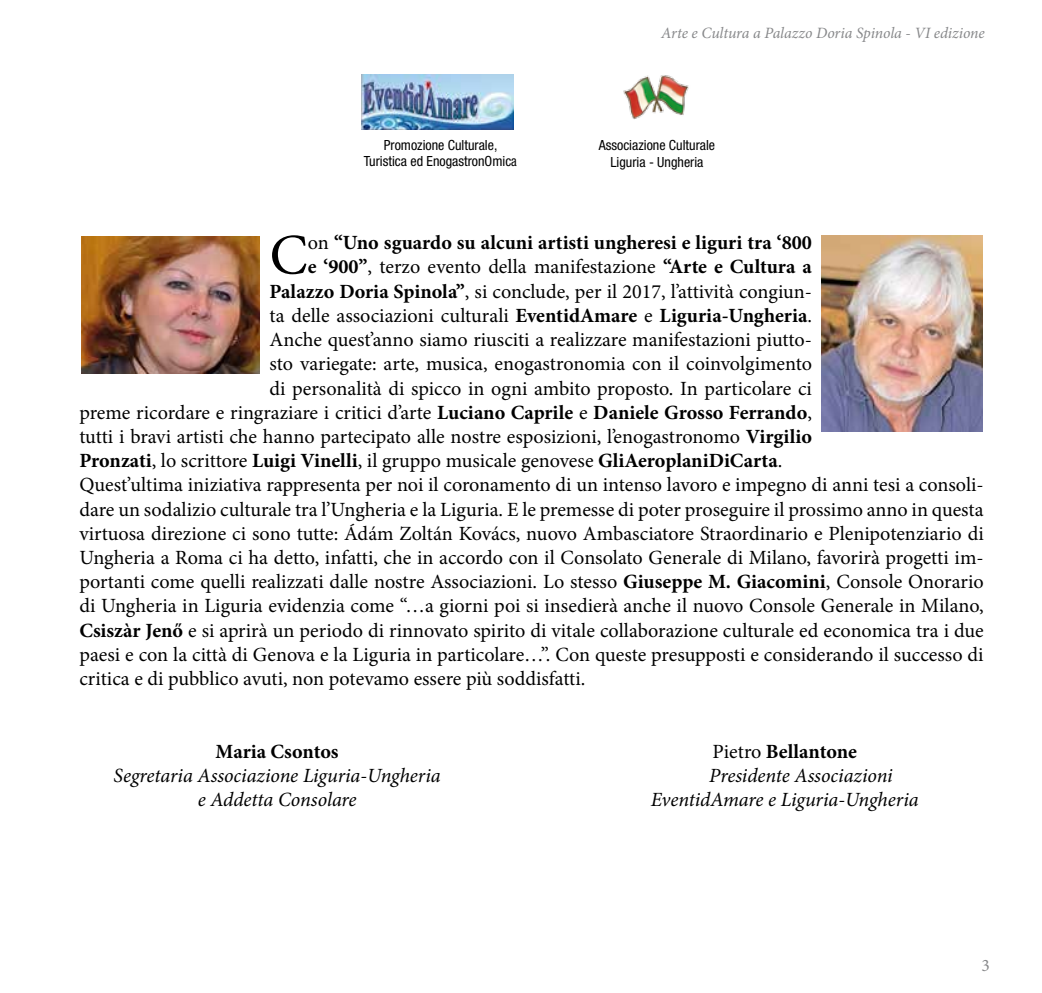
<style>
.page{position:relative;width:1042px;height:993px;background:#fff}
.page>*{position:absolute;margin:0;border:0;box-sizing:border-box;transform-origin:0 0}
.t1{font:57.4px "Minion Pro";color:#000}
.t2{font:20.12px "Minion Pro";color:#000}
.t3{font:700 20.12px "Minion Pro";color:#000}
.t4{font:italic 20.12px "Minion Pro";letter-spacing:-.005em;color:#000}
.t5{font:17.5px "Minion Pro";color:#87888a}
.t6{font:italic 15.75px "Minion Pro";letter-spacing:-.005em;color:#87888a}
.t7{font:condensed 14px/16.8px "Helvetica Neue LT Std";color:#000;text-align:center}
.s1{font-weight:400}
.s2{font-weight:700}
</style>
<div class="page">
<img style="left:361px;top:74px;width:153px;height:55px">
<img style="left:822px;top:236px;width:160px;height:195px">
<img style="left:623px;top:75px;width:66px;height:44px">
<img style="left:81px;top:236px;width:179px;height:137px">
<p class="t6" style="left:661px;top:22px;width:325px">Arte e Cultura a Palazzo Doria Spinola - VI edizione</p>
<p class="t7" style="left:364px;top:136px;width:155px">Promozione Culturale,<br>Turistica ed EnogastronOmica</p>
<p class="t7" style="left:599px;top:137px;width:118px">Associazione Culturale<br>Liguria - Ungheria</p>
<h1 class="t1" style="left:269px;top:216px;width:40px">C</h1>
<p class="t3" style="left:308px;top:228px;width:506px"><span class="s1">on</span> “Uno sguardo su alcuni artisti ungheresi e liguri tra ‘800</p>
<p class="t2" style="left:308px;top:253px;width:506px"><span class="s2">e ‘900”</span>, terzo evento della manifestazione <span class="s2">“Arte e Cultura a</span></p>
<p class="t2" style="left:269px;top:278px;width:544px"><span class="s2">Palazzo Doria Spinola”</span>, si conclude, per il 2017, l’attività congiun-</p>
<p class="t2" style="left:269px;top:302px;width:544px">ta delle associazioni culturali <span class="s2">EventidAmare</span> e <span class="s2">Liguria-Ungheria</span>.</p>
<p class="t2" style="left:269px;top:326px;width:544px">Anche quest’anno siamo riusciti a realizzare manifestazioni piutto-</p>
<p class="t2" style="left:269px;top:350px;width:544px">sto variegate: arte, musica, enogastronomia con il coinvolgimento</p>
<p class="t2" style="left:269px;top:374px;width:544px">di personalità di spicco in ogni ambito proposto. In particolare ci</p>
<p class="t2" style="left:79px;top:398px;width:734px">preme ricordare e ringraziare i critici d’arte <span class="s2">Luciano Caprile</span> e <span class="s2">Daniele Grosso Ferrando</span>,</p>
<p class="t2" style="left:79px;top:423px;width:734px">tutti i bravi artisti che hanno partecipato alle nostre esposizioni, l’enogastronomo <span class="s2">Virgilio</span></p>
<p class="t3" style="left:79px;top:446px;width:704px">Pronzati<span class="s1">, lo scrittore</span> Luigi Vinelli<span class="s1">, il gruppo musicale genovese</span> GliAeroplaniDiCarta<span class="s1">.</span></p>
<p class="t2" style="left:79px;top:471px;width:906px">Quest’ultima iniziativa rappresenta per noi il coronamento di un intenso lavoro e impegno di anni tesi a consoli-</p>
<p class="t2" style="left:79px;top:495px;width:906px">dare un sodalizio culturale tra l’Ungheria e la Liguria. E le premesse di poter proseguire il prossimo anno in questa</p>
<p class="t2" style="left:79px;top:519px;width:906px">virtuosa direzione ci sono tutte: Ádám Zoltán Kovács, nuovo Ambasciatore Straordinario e Plenipotenziario di</p>
<p class="t2" style="left:79px;top:544px;width:906px">Ungheria a Roma ci ha detto, infatti, che in accordo con il Consolato Generale di Milano, favorirà progetti im-</p>
<p class="t2" style="left:79px;top:568px;width:906px">portanti come quelli realizzati dalle nostre Associazioni. Lo stesso <span class="s2">Giuseppe M. Giacomini</span>, Console Onorario</p>
<p class="t2" style="left:79px;top:592px;width:906px">di Ungheria in Liguria evidenzia come “…a giorni poi si insedierà anche il nuovo Console Generale in Milano,</p>
<p class="t2" style="left:79px;top:616px;width:906px"><span class="s2">Csiszàr Jenő</span> e si aprirà un periodo di rinnovato spirito di vitale collaborazione culturale ed economica tra i due</p>
<p class="t2" style="left:79px;top:640px;width:906px">paesi e con la città di Genova e la Liguria in particolare…”. Con queste presupposti e considerando il successo di</p>
<p class="t2" style="left:79px;top:665px;width:507px">critica e di pubblico avuti, non potevamo essere più soddisfatti.</p>
<p class="t3" style="left:216px;top:736px;width:125px">Maria Csontos</p>
<p class="t3" style="left:712px;top:736px;width:146px"><span class="s1">Pietro</span> Bellantone</p>
<p class="t4" style="left:114px;top:761px;width:329px">Segretaria Associazione Liguria-Ungheria</p>
<p class="t4" style="left:709px;top:761px;width:185px">Presidente Associazioni</p>
<p class="t4" style="left:198px;top:785px;width:160px">e Addetta Consolare</p>
<p class="t4" style="left:651px;top:785px;width:269px">EventidAmare e Liguria-Ungheria</p>
<p class="t5" style="left:981px;top:953px;width:10px">3</p>
</div>
